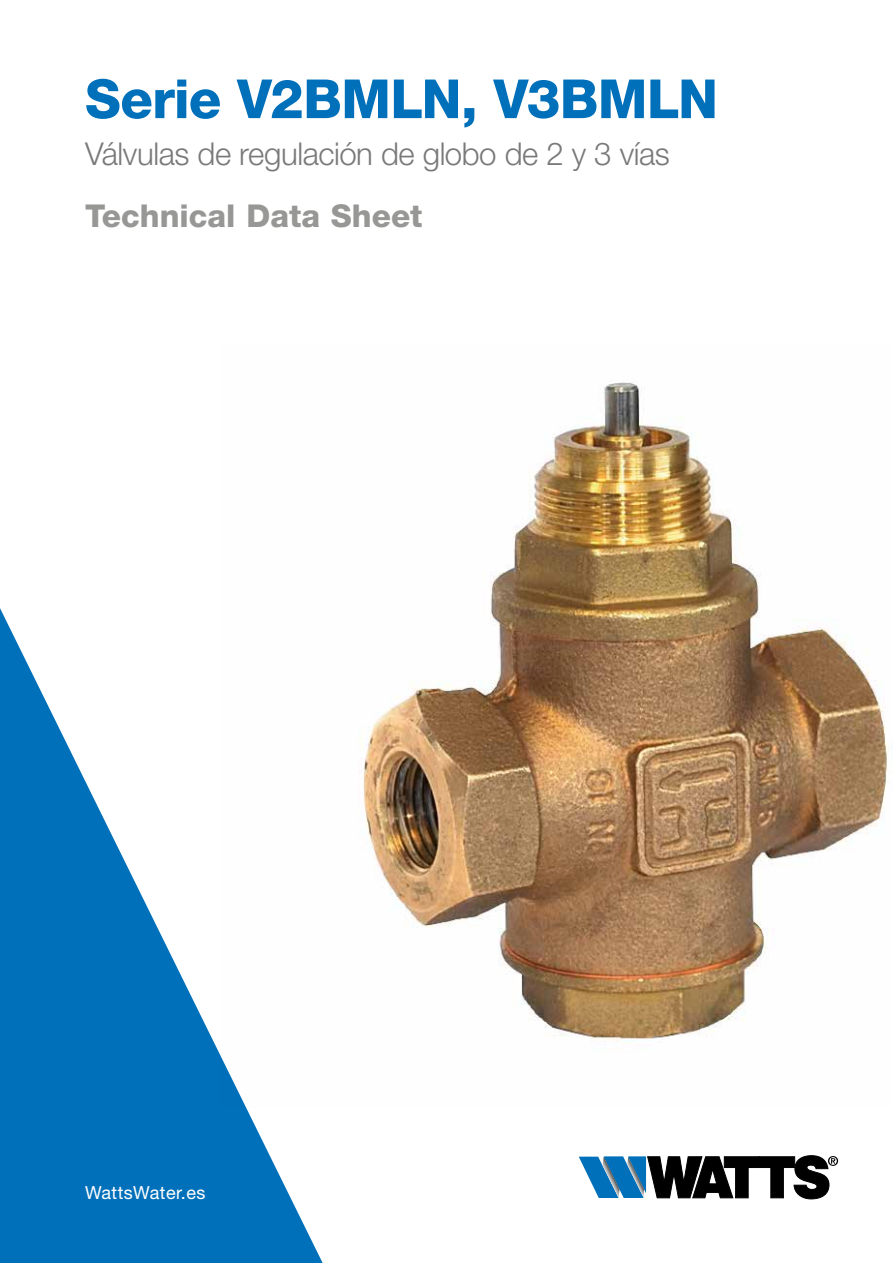
<style>
.page{position:relative;width:893px;height:1263px;background:#fff}
.page>*{position:absolute;margin:0;border:0;box-sizing:border-box;transform-origin:0 0}
.t1{font:800 54px "Helvetica Neue LT Std";letter-spacing:-.015em;color:#0070ba}
.t2{font:300 31.5px "Helvetica Neue LT Std";letter-spacing:-.015em;color:#797979}
.t3{font:800 31.5px "Helvetica Neue LT Std";color:#979796}
.t4{font:18px "Helvetica Neue LT Std";letter-spacing:.025em;color:#fff}
</style>
<div class="page">
<svg style="left:579px;top:1155px;width:259px;height:44px"></svg>
<svg style="left:0;top:608px;width:323px;height:655px;fill:#0070ba"></svg>
<img style="left:219px;top:382px;width:674px;height:726px">
<h1 class="t1" style="left:85px;top:67px;width:634px">Serie V2BMLN, V3BMLN</h1>
<p class="t2" style="left:85px;top:134px;width:586px">Válvulas de regulación de globo de 2 y 3 vías</p>
<p class="t3" style="left:85px;top:197px;width:339px">Technical Data Sheet</p>
<p class="t4" style="left:85px;top:1182px;width:122px">WattsWater.es</p>
</div>
